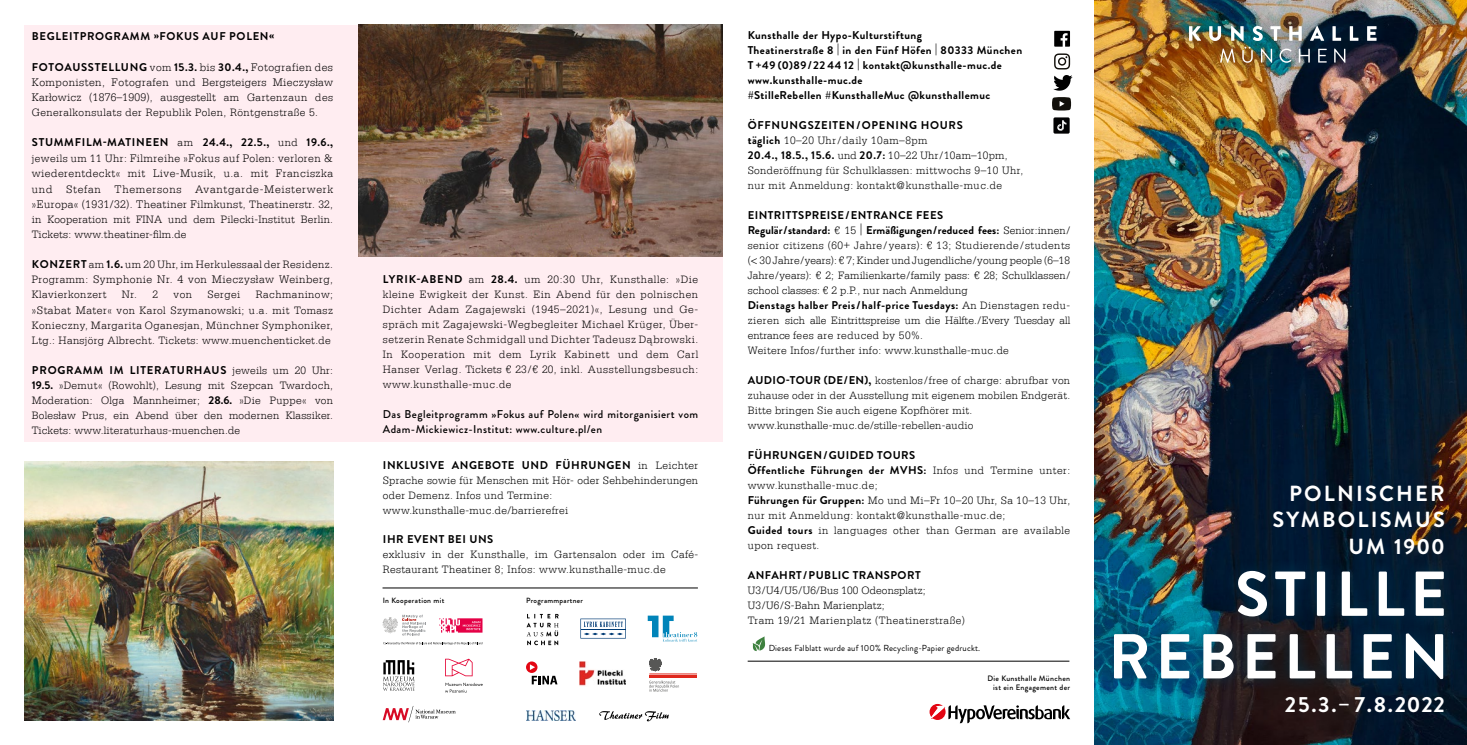
<style>
.page{position:relative;width:1467px;height:745px;background:#fff}
.page>*{position:absolute;margin:0;border:0;box-sizing:border-box;transform-origin:0 0}
.t1{font:700 63.25px "Brandon Grotesque";letter-spacing:.08em;color:#fff}
.t2{font:700 21.88px/26.2px "Brandon Grotesque";letter-spacing:.1em;color:#fff;text-align:right}
.t3{font:300 11.5px/15.4px "Serifa LT";letter-spacing:.03em;color:#000}
.t4{font:300 11.25px/15px "Serifa LT";letter-spacing:.03em;color:#000}
.t5{font:700 11.25px/15px "Brandon Grotesque";letter-spacing:.04em;color:#000}
.t6{font:700 11.25px "Brandon Grotesque";letter-spacing:.06em;color:#000}
.t7{font:500 11.25px/15px "Brandon Grotesque";letter-spacing:.04em;color:#000}
.t8{font:300 11.25px/15px "Serifa LT";letter-spacing:.01em;color:#000}
.t9{font:700 11.25px/15px "Brandon Grotesque";letter-spacing:.01em;color:#000}
.t10{font:700 11.25px "Brandon Grotesque";letter-spacing:.07em;color:#000}
.t11{font:8.75px "Brandon Grotesque";letter-spacing:.02em;color:#000}
.t12{font:500 7.88px/9.4px "Brandon Grotesque";letter-spacing:.04em;color:#000;text-align:right}
.t13{font:500 7.62px "Brandon Grotesque";letter-spacing:.04em;color:#000}
.t14{font:500 7.5px "Brandon Grotesque";letter-spacing:.04em;color:#000}
.s1{font-family:"Serifa LT";font-weight:300}
.s2{font-family:"Serifa LT";font-weight:300;font-size:11.5px}
.s3{font-size:11.25px}
.s4{font-family:"Brandon Grotesque";font-weight:700}
.s5{font-size:11.5px}
</style>
<div class="page">
<div style="left:25px;top:25px;width:698px;height:416px;background:#ffedf1"></div>
<img style="left:1095px;top:0;width:372px;height:744px">
<div style="left:1176px;top:13px;width:213px;height:63px;background:#003e5b;opacity:.7"></div>
<img style="left:1189px;top:26px;width:187px;height:15px">
<img style="left:1220px;top:47px;width:125px;height:16px">
<svg style="left:1053px;top:75px;width:20px;height:16px"></svg>
<svg style="left:1054px;top:31px;width:16px;height:16px"></svg>
<svg style="left:1054px;top:53px;width:16px;height:16px"></svg>
<svg style="left:1052px;top:97px;width:19px;height:13px"></svg>
<hr style="left:748px;top:660px;width:321px;height:1px;background:#000">
<svg style="left:753px;top:636px;width:12px;height:14px"></svg>
<svg style="left:930px;top:703px;width:140px;height:19px"></svg>
<div style="left:1053px;top:117px;width:17px;height:16px;background:#020203;border-radius:2px"></div>
<svg style="left:1057px;top:120px;width:9px;height:11px"></svg>
<div style="left:1224px;top:556px;width:234px;height:74px;background:#003e5b;opacity:.7"></div>
<div style="left:1099px;top:618px;width:358px;height:75px;background:#003e5b;opacity:.7"></div>
<img style="left:25px;top:461px;width:308px;height:258px">
<img style="left:358px;top:25px;width:365px;height:231px">
<svg style="left:580px;top:618px;width:46px;height:20px"></svg>
<svg style="left:648px;top:615px;width:49px;height:26px"></svg>
<svg style="left:383px;top:706px;width:73px;height:15px"></svg>
<svg style="left:384px;top:690px;width:31px;height:1px"></svg>
<svg style="left:383px;top:660px;width:32px;height:30px"></svg>
<svg style="left:445px;top:682px;width:38px;height:10px"></svg>
<svg style="left:445px;top:658px;width:28px;height:17px"></svg>
<svg style="left:439px;top:618px;width:43px;height:14px"></svg>
<svg style="left:383px;top:614px;width:43px;height:21px"></svg>
<svg style="left:383px;top:642px;width:99px;height:2px"></svg>
<hr style="left:383px;top:587px;width:315px;height:1px;background:#000">
<svg style="left:526px;top:661px;width:11px;height:11px"></svg>
<svg style="left:530px;top:664px;width:5px;height:5px"></svg>
<svg style="left:532px;top:675px;width:25px;height:9px"></svg>
<svg style="left:599px;top:711px;width:70px;height:9px"></svg>
<svg style="left:649px;top:658px;width:12px;height:12px"></svg>
<svg style="left:649px;top:680px;width:30px;height:11px"></svg>
<hr style="left:649px;top:675px;width:48px;height:2px;background:#df271c">
<hr style="left:649px;top:673px;width:48px;height:1px;background:#df271c">
<img style="left:580px;top:661px;width:46px;height:25px">
<svg style="left:527px;top:613px;width:32px;height:31px"></svg>
<img style="left:527px;top:710px;width:48px;height:9px">
<p class="t6" style="left:32px;top:29px;width:244px">BEGLEITPROGRAMM »FOKUS AUF POLEN«</p>
<p class="t6" style="left:32px;top:59px;width:303px">FOTOAUSSTELLUNG <span class="s1">vom</span> 15.3. <span class="s2">bis</span> 30.4., <span class="s2">Fotografien des</span></p>
<p class="t3" style="left:32px;top:75px;width:303px">Komponisten, Fotografen und Bergsteigers Mieczysław<br>Karłowicz (1876–1909), ausgestellt <span class="s3">am Gartenzaun des</span></p>
<p class="t4" style="left:32px;top:105px;width:288px">Generalkonsulats der Republik Polen, Röntgenstraße 5.</p>
<p class="t6" style="left:32px;top:135px;width:303px">STUMMFILM-MATINEEN <span class="s1">am</span> 24.4., 22.5., <span class="s1">und</span> 19.6.,</p>
<p class="t3" style="left:32px;top:150px;width:303px;text-align:justify"><span class="s3">jeweils um 11 Uhr:</span> Filmreihe »Fokus auf Polen: verloren &amp; wiederentdeckt« mit Live-Musik, u.a. mit Franciszka und Stefan Themersons Avantgarde-Meisterwerk »Europa« (1931/32). Theatiner Filmkunst<span class="s3">, Theatinerstr. 32,</span></p>
<p class="t4" style="left:32px;top:212px;width:303px">in Kooperation mit FINA und dem Pilecki-Institut Berlin.<br>Tickets: www.theatiner-film.de</p>
<p class="t4" style="left:32px;top:257px;width:303px"><span class="s4">KONZERT</span> am <span class="s4">1.6.</span> um 20 Uhr, im Herkulessaal der Residenz.</p>
<p class="t3" style="left:32px;top:272px;width:303px"><span class="s3">Programm:</span> Symphonie Nr. 4 von Mieczysław Weinberg<span class="s3">,</span></p>
<p class="t4" style="left:32px;top:287px;width:76px">Klavierkonzert</p>
<p class="t4" style="left:122px;top:287px;width:38px">Nr. 2</p>
<p class="t4" style="left:174px;top:287px;width:20px">von</p>
<p class="t4" style="left:208px;top:287px;width:34px">Sergei</p>
<p class="t4" style="left:32px;top:287px;width:303px;text-align:justify;text-indent:224px">Rachmaninow; <span class="s5">»Stabat Mater«</span> von Karol Szymanowski; u.a. mit Tomasz Konieczny, Margarita Oganesjan, Münchner Symphoniker, Ltg.: Hansjörg Albrecht. Tickets: www.muenchenticket.de</p>
<p class="t10" style="left:32px;top:362px;width:303px">PROGRAMM IM LITERATURHAUS <span class="s1">jeweils um 20 Uhr:</span></p>
<p class="t4" style="left:32px;top:377px;width:303px;text-align:justify"><span class="s4">19.5.</span> »Demut« (Rowohlt), Lesung mit Szepcan Twardoch, Moderation: Olga Mannheimer; <span class="s4">28.6.</span> »Die Puppe« von Bolesław Prus, ein Abend über den modernen Klassiker.<br>Tickets: www.literaturhaus-muenchen.de</p>
<p class="t4" style="left:383px;top:272px;width:317px;text-align:justify"><span class="s4">LYRIK-ABEND</span> am <span class="s4">28.4.</span> um 20:30 Uhr, Kunsthalle: »Die kleine Ewigkeit der Kunst. Ein Abend für den polnischen Dichter Adam Zagajewski (1945–2021)«, Lesung und Ge&shy;spräch mit Zagajewski-Wegbegleiter Michael Krüger, Über&shy;setzerin Renate Schmidgall und Dichter Tadeusz Da˛browski.<br>In Kooperation mit dem Lyrik Kabinett und dem Carl Hanser Verlag. Tickets € 23/€ 20, inkl. Ausstellungsbesuch: www.kunsthalle-muc.de</p>
<p class="t7" style="left:383px;top:407px;width:317px">Das Begleitprogramm »Fokus auf Polen« wird mitorganisiert vom<br>Adam-Mickiewicz-Institut: www.culture.pl/en</p>
<p class="t5" style="left:383px;top:458px;width:317px">INKLUSIVE ANGEBOTE UND FÜHRUNGEN <span class="s1">in Leichter</span></p>
<p class="t4" style="left:383px;top:473px;width:317px">Sprache sowie für Menschen mit Hör- oder Sehbehinderungen oder Demenz. Infos und Termine: www.kunsthalle-muc.de/barrierefrei</p>
<p class="t5" style="left:383px;top:531px;width:112px">IHR EVENT BEI UNS</p>
<p class="t4" style="left:383px;top:546px;width:317px">exklusiv in der Kunsthalle, im Gartensalon oder im Café-<br>Restaurant Theatiner 8; Infos: www.kunsthalle-muc.de</p>
<p class="t13" style="left:383px;top:594px;width:63px">In Kooperation mit</p>
<p class="t14" style="left:526px;top:594px;width:58px">Programmpartner</p>
<p class="t5" style="left:748px;top:27px;width:276px">Kunsthalle der Hypo-Kulturstiftung<br>Theatinerstraße 8 | in den Fünf Höfen | 80333 München T +49 (0)89/22 44 12 | kontakt@kunsthalle-muc.de www.kunsthalle-muc.de<br>#StilleRebellen #KunsthalleMuc @kunsthallemuc</p>
<p class="t6" style="left:748px;top:117px;width:217px">ÖFFNUNGSZEITEN/OPENING HOURS</p>
<p class="t4" style="left:748px;top:132px;width:181px"><span class="s4">täglich</span> 10–20 Uhr/daily 10am–8pm</p>
<p class="t5" style="left:748px;top:147px;width:262px">20.4., 18.5., 15.6. <span class="s1">und</span> 20.7: <span class="s1">10–22 Uhr/10am–10pm,</span></p>
<p class="t4" style="left:748px;top:162px;width:277px">Sonderöffnung für Schulklassen: mittwochs 9–10 Uhr, nur mit Anmeldung: kontakt@kunsthalle-muc.de</p>
<p class="t9" style="left:748px;top:207px;width:324px">EINTRITTSPREISE/ENTRANCE FEES<br>Regulär/standard: <span class="s1">€ 15</span> | Ermäßigungen/reduced fees: <span class="s1">Senior:innen/</span></p>
<p class="t4" style="left:748px;top:237px;width:324px;text-align:justify">senior citizens (60+ Jahre/years): € 13; Studierende/students (&lt; 30 Jahre/years): € 7; Kinder und Jugendliche/young people (6–18<br>Jahre/years): € 2; Familienkarte/family pass: € 28; Schulklassen/ school classes: € 2 p.P., nur nach Anmeldung</p>
<p class="t5" style="left:748px;top:297px;width:324px">Dienstags halber Preis/half-price Tuesdays: <span class="s1">An Dienstagen redu-</span></p>
<p class="t4" style="left:748px;top:312px;width:324px">zieren sich alle Eintrittspreise um die Hälfte./Every Tuesday all entrance fees are reduced by 50%.<br>Weitere Infos/further info: www.kunsthalle-muc.de</p>
<p class="t4" style="left:748px;top:372px;width:324px"><span class="s4">AUDIO-TOUR (DE/EN),</span> kostenlos/free of charge: abrufbar von zuhause oder in der Ausstellung mit eigenem mobilen Endgerät.<br>Bitte bringen Sie auch eigene Kopfhörer mit. www.kunsthalle-muc.de/stille-rebellen-audio</p>
<p class="t5" style="left:748px;top:447px;width:324px">FÜHRUNGEN/GUIDED TOURS<br>Öffentliche Führungen der MVHS: <span class="s1">Infos und Termine unter:</span></p>
<p class="t4" style="left:748px;top:477px;width:324px">www.kunsthalle-muc.de;<br><span class="s4">Führungen für Gruppen:</span> Mo und Mi–Fr 10–20 Uhr, Sa 10–13 Uhr, nur mit Anmeldung: kontakt@kunsthalle-muc.de;<br><span class="s4">Guided tours</span> in languages other than German are available upon request.</p>
<p class="t5" style="left:748px;top:567px;width:174px">ANFAHRT/PUBLIC TRANSPORT</p>
<p class="t8" style="left:748px;top:582px;width:219px">U3/U4/U5/U6/Bus 100 Odeonsplatz;<br>U3/U6/S-Bahn Marienplatz;<br>Tram 19/21 Marienplatz (Theatinerstraße)</p>
<p class="t11" style="left:769px;top:641px;width:213px">Dieses Falblatt wurde auf 100% Recycling-Papier gedruckt.</p>
<p class="t12" style="left:987px;top:673px;width:84px">Die Kunsthalle München ist ein Engagement der</p>
<h2 class="t2" style="left:1272px;top:480px;width:174px">POLNISCHER<br>SYMBOLISMUS<br>UM 1900</h2>
<h1 class="t1" style="left:1235px;top:549px;width:214px">STILLE</h1>
<h1 class="t1" style="left:1108px;top:612px;width:342px">REBELLEN</h1>
<h2 class="t2" style="left:1285px;top:691px;width:161px">25.3.– 7.8.2022</h2>
</div>
